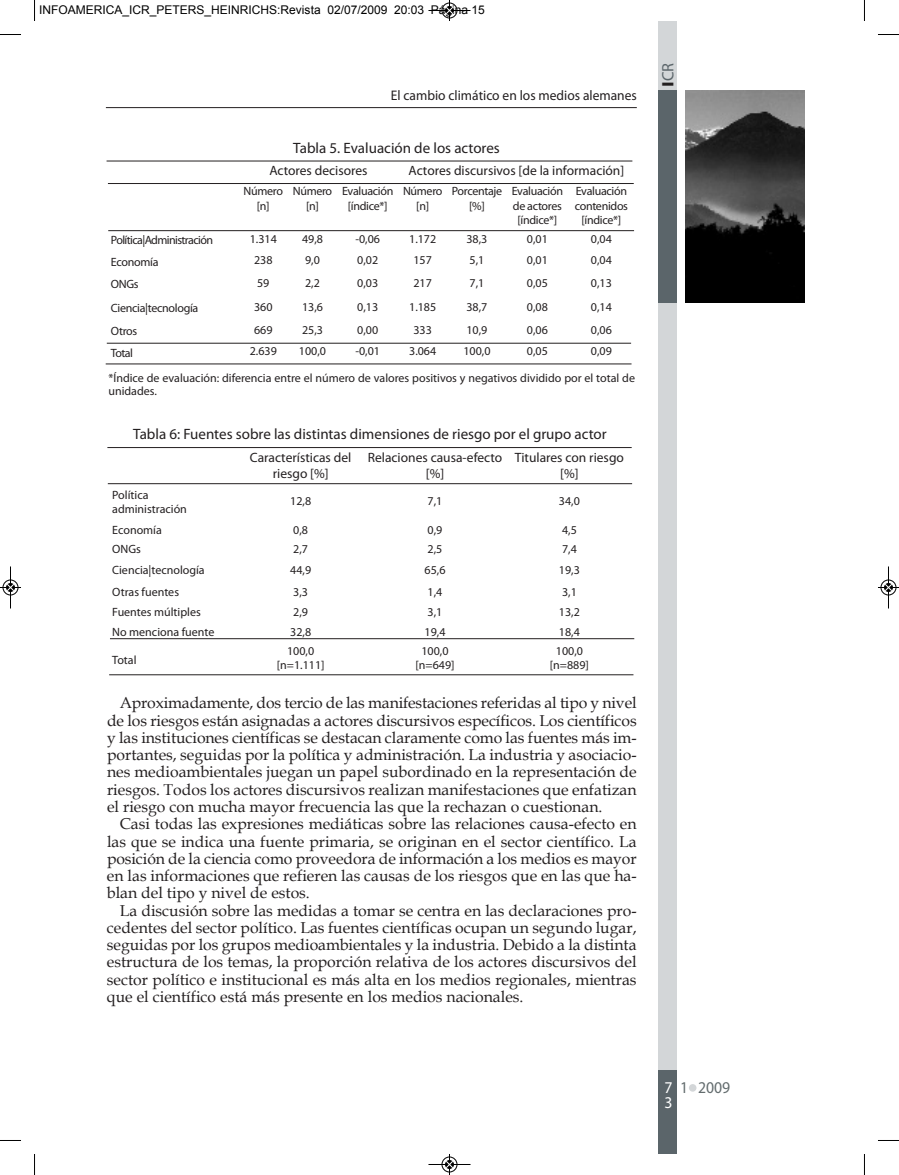
<style>
.page{position:relative;width:899px;height:1175px;background:#fff}
.page>*{position:absolute;margin:0;border:0;box-sizing:border-box;transform-origin:0 0}
.t1{font:16.5px "Myriad Pro";color:#636c6e;scale:.95 1}
.t2{font:16.5px "Myriad Pro";color:#5b656a}
.t3{font:16.5px/15px "Myriad Pro";color:#fff;scale:.95 1}
.t4{font:15.75px/17.2px "Book Antiqua";color:#231f20;text-align:justify}
.t5{font:15px "Myriad Pro";color:#231f20}
.t6{font:13.95px "Myriad Pro";color:#231f20}
.t7{font:13.5px/16.2px "Myriad Pro";color:#231f20;text-align:center}
.t8{font:12px/13.5px "Myriad Pro";color:#231f20;text-align:center}
.t9{font:12px/14.4px "Myriad Pro";letter-spacing:-.025em;color:#231f20;text-align:center}
.t10{font:12px "Arial";color:#000}
.t11{font:12px "Myriad Pro";letter-spacing:-.05em;color:#231f20}
.s1{font-weight:700;color:#231f20}
</style>
<div class="page">
<div style="left:658px;top:34px;width:18px;height:1105px;background:#d3d6d8"></div>
<div style="left:688px;top:1084px;width:8px;height:7px;background:#d3d6d8;border-radius:50%"></div>
<img style="left:685px;top:90px;width:118px;height:212px">
<div style="left:658px;top:35px;width:19px;height:268px;background:#5b656a"></div>
<div style="left:658px;top:21px;width:19px;height:69px;background:#d3d6d8"></div>
<div style="left:658px;top:1070px;width:19px;height:84px;background:#5b656a"></div>
<hr style="left:106px;top:107px;width:530px;height:1px;background:#231f20">
<hr style="left:108px;top:183px;width:525px;height:1px;background:#231f20">
<hr style="left:106px;top:161px;width:526px;height:1px;background:#231f20">
<hr style="left:108px;top:230px;width:525px;height:1px;background:#231f20">
<hr style="left:106px;top:364px;width:525px;height:1px;background:#231f20">
<hr style="left:108px;top:483px;width:524px;height:1px;background:#231f20">
<hr style="left:107px;top:447px;width:524px;height:1px;background:#231f20">
<hr style="left:110px;top:638px;width:524px;height:1px;background:#231f20">
<hr style="left:109px;top:674px;width:524px;height:1px;background:#231f20">
<hr style="left:107px;top:343px;width:524px;height:1px;background:#231f20">
<svg style="left:34px;top:0;width:1px;height:21px"></svg>
<svg style="left:0;top:34px;width:21px;height:1px"></svg>
<svg style="left:878px;top:34px;width:20px;height:1px"></svg>
<svg style="left:34px;top:1154px;width:1px;height:21px"></svg>
<svg style="left:0;top:1140px;width:21px;height:1px"></svg>
<svg style="left:878px;top:1140px;width:20px;height:1px"></svg>
<svg style="left:428px;top:0;width:43px;height:21px"></svg>
<svg style="left:428px;top:1154px;width:43px;height:21px"></svg>
<svg style="left:0;top:566px;width:21px;height:43px"></svg>
<svg style="left:878px;top:566px;width:20px;height:43px"></svg>
<p class="t10" style="left:39px;top:3px;width:447px">INFOAMERICA_ICR_PETERS_HEINRICHS:Revista 02/07/2009 20:03 Página 15</p>
<p class="t6" style="left:391px;top:90px;width:247px">el cambio climático en los medios alemanes</p>
<p class="t5" style="left:293px;top:143px;width:208px">tabla 5. evaluación de los actores</p>
<p class="t7" style="left:269px;top:164px;width:100px">actores decisores</p>
<p class="t7" style="left:408px;top:164px;width:217px">actores discursivos [de la información]</p>
<p class="t8" style="left:243px;top:185px;width:41px;line-height:14.4px">número [n]</p>
<p class="t8" style="left:293px;top:185px;width:41px;line-height:14.4px">número [n]</p>
<p class="t9" style="left:342px;top:185px;width:53px">evaluación [índice*]</p>
<p class="t8" style="left:403px;top:185px;width:41px;line-height:14.4px">número [n]</p>
<p class="t8" style="left:451px;top:185px;width:52px;line-height:14.4px">Porcentaje [%]</p>
<p class="t9" style="left:511px;top:185px;width:53px">evaluación de actores [índice*]</p>
<p class="t9" style="left:574px;top:185px;width:55px">evaluación contenidos [índice*]</p>
<p class="t11" style="left:111px;top:235px;width:103px">Política|administración</p>
<p class="t8" style="left:249px;top:233px;width:29px">1.314</p>
<p class="t8" style="left:302px;top:233px;width:22px">49,8</p>
<p class="t8" style="left:355px;top:233px;width:26px">-0,06</p>
<p class="t8" style="left:409px;top:233px;width:29px">1.172</p>
<p class="t8" style="left:466px;top:233px;width:22px">38,3</p>
<p class="t8" style="left:526px;top:233px;width:22px">0,01</p>
<p class="t8" style="left:590px;top:233px;width:22px">0,04</p>
<p class="t9" style="left:111px;top:255px;width:49px">economía</p>
<p class="t8" style="left:254px;top:254px;width:20px">238</p>
<p class="t8" style="left:305px;top:254px;width:16px">9,0</p>
<p class="t8" style="left:357px;top:254px;width:22px">0,02</p>
<p class="t8" style="left:413px;top:254px;width:20px">157</p>
<p class="t8" style="left:469px;top:254px;width:16px">5,1</p>
<p class="t8" style="left:526px;top:254px;width:22px">0,01</p>
<p class="t8" style="left:590px;top:254px;width:22px">0,04</p>
<p class="t8" style="left:111px;top:278px;width:29px">OnGs</p>
<p class="t8" style="left:257px;top:277px;width:14px">59</p>
<p class="t8" style="left:305px;top:277px;width:16px">2,2</p>
<p class="t8" style="left:357px;top:277px;width:22px">0,03</p>
<p class="t8" style="left:413px;top:277px;width:20px">217</p>
<p class="t8" style="left:469px;top:277px;width:16px">7,1</p>
<p class="t8" style="left:526px;top:277px;width:22px">0,05</p>
<p class="t8" style="left:590px;top:277px;width:22px">0,13</p>
<p class="t9" style="left:111px;top:302px;width:89px">Ciencia|tecnología</p>
<p class="t8" style="left:254px;top:301px;width:20px">360</p>
<p class="t8" style="left:302px;top:301px;width:22px">13,6</p>
<p class="t8" style="left:357px;top:301px;width:22px">0,13</p>
<p class="t8" style="left:409px;top:301px;width:29px">1.185</p>
<p class="t8" style="left:466px;top:301px;width:22px">38,7</p>
<p class="t8" style="left:526px;top:301px;width:22px">0,08</p>
<p class="t8" style="left:590px;top:301px;width:22px">0,14</p>
<p class="t8" style="left:111px;top:325px;width:28px">Otros</p>
<p class="t8" style="left:254px;top:324px;width:20px">669</p>
<p class="t8" style="left:302px;top:324px;width:22px">25,3</p>
<p class="t8" style="left:357px;top:324px;width:22px">0,00</p>
<p class="t8" style="left:413px;top:324px;width:20px">333</p>
<p class="t8" style="left:466px;top:324px;width:22px">10,9</p>
<p class="t8" style="left:526px;top:324px;width:22px">0,06</p>
<p class="t8" style="left:590px;top:324px;width:22px">0,06</p>
<p class="t8" style="left:111px;top:347px;width:23px">total</p>
<p class="t8" style="left:249px;top:345px;width:29px">2.639</p>
<p class="t8" style="left:299px;top:345px;width:29px">100,0</p>
<p class="t8" style="left:355px;top:345px;width:26px">-0,01</p>
<p class="t8" style="left:409px;top:345px;width:29px">3.064</p>
<p class="t8" style="left:463px;top:345px;width:29px">100,0</p>
<p class="t8" style="left:526px;top:345px;width:22px">0,05</p>
<p class="t8" style="left:590px;top:345px;width:22px">0,09</p>
<p class="t8" style="left:108px;top:372px;width:528px;text-align:left">*Índice de evaluación: diferencia entre el número de valores positivos y negativos dividido por el total de unidades.</p>
<p class="t5" style="left:133px;top:428px;width:475px">tabla 6: Fuentes sobre las distintas dimensiones de riesgo por el grupo actor</p>
<p class="t7" style="left:250px;top:450px;width:103px">Características del riesgo [%]</p>
<p class="t7" style="left:367px;top:450px;width:136px">relaciones causa-efecto [%]</p>
<p class="t7" style="left:514px;top:450px;width:110px">titulares con riesgo [%]</p>
<p class="t8" style="left:112px;top:489px;width:76px;text-align:left">Política administración</p>
<p class="t8" style="left:290px;top:495px;width:22px">12,8</p>
<p class="t8" style="left:427px;top:495px;width:16px">7,1</p>
<p class="t8" style="left:558px;top:495px;width:22px">34,0</p>
<p class="t8" style="left:112px;top:524px;width:51px">economía</p>
<p class="t8" style="left:293px;top:524px;width:16px">0,8</p>
<p class="t8" style="left:427px;top:524px;width:16px">0,9</p>
<p class="t8" style="left:561px;top:524px;width:16px">4,5</p>
<p class="t8" style="left:112px;top:543px;width:30px">OnGs</p>
<p class="t8" style="left:293px;top:543px;width:16px">2,7</p>
<p class="t8" style="left:427px;top:543px;width:16px">2,5</p>
<p class="t8" style="left:561px;top:543px;width:16px">7,4</p>
<p class="t8" style="left:112px;top:564px;width:94px">Ciencia|tecnología</p>
<p class="t8" style="left:290px;top:564px;width:22px">44,9</p>
<p class="t8" style="left:424px;top:564px;width:22px">65,6</p>
<p class="t8" style="left:558px;top:564px;width:22px">19,3</p>
<p class="t8" style="left:112px;top:586px;width:68px">Otras fuentes</p>
<p class="t8" style="left:293px;top:586px;width:16px">3,3</p>
<p class="t8" style="left:427px;top:586px;width:16px">1,4</p>
<p class="t8" style="left:561px;top:586px;width:16px">3,1</p>
<p class="t8" style="left:112px;top:606px;width:90px">Fuentes múltiples</p>
<p class="t8" style="left:293px;top:606px;width:16px">2,9</p>
<p class="t8" style="left:427px;top:606px;width:16px">3,1</p>
<p class="t8" style="left:558px;top:606px;width:22px">13,2</p>
<p class="t8" style="left:112px;top:626px;width:104px">no menciona fuente</p>
<p class="t8" style="left:290px;top:626px;width:22px">32,8</p>
<p class="t8" style="left:424px;top:626px;width:22px">19,4</p>
<p class="t8" style="left:558px;top:626px;width:22px">18,4</p>
<p class="t8" style="left:112px;top:654px;width:26px">total</p>
<p class="t8" style="left:277px;top:645px;width:49px">100,0 [n=1.111]</p>
<p class="t8" style="left:415px;top:645px;width:41px">100,0 [n=649]</p>
<p class="t8" style="left:549px;top:645px;width:41px">100,0 [n=889]</p>
<p class="t4" style="left:107px;top:694px;width:531px;text-indent:13px">aproximadamente, dos tercio de las manifestaciones referidas al tipo y nivel de los riesgos están asignadas a actores discursivos específicos. Los científicos y las instituciones científicas se destacan claramente como las fuentes más im&shy;portantes, seguidas por la política y administración. La industria y asociacio&shy;nes medioambientales juegan un papel subordinado en la representación de riesgos. todos los actores discursivos realizan manifestaciones que enfatizan el riesgo con mucha mayor frecuencia las que la rechazan o cuestionan.</p>
<p class="t4" style="left:107px;top:815px;width:531px;text-indent:13px">casi todas las expresiones mediáticas sobre las relaciones causa-efecto en las que se indica una fuente primaria, se originan en el sector científico. La posición de la ciencia como proveedora de información a los medios es mayor en las informaciones que refieren las causas de los riesgos que en las que ha&shy;blan del tipo y nivel de estos.</p>
<p class="t4" style="left:107px;top:901px;width:531px;text-indent:13px">La discusión sobre las medidas a tomar se centra en las declaraciones pro&shy;cedentes del sector político. Las fuentes científicas ocupan un segundo lugar, seguidas por los grupos medioambientales y la industria. debido a la distinta estructura de los temas, la proporción relativa de los actores discursivos del sector político e institucional es más alta en los medios regionales, mientras que el científico está más presente en los medios nacionales.</p>
<p class="t2" style="left:661px;top:87px;width:26px;rotate:-90deg"><span class="s1">I</span>Cr</p>
<p class="t3" style="left:664px;top:1081px;width:10px">7<br>3</p>
<p class="t1" style="left:679px;top:1081px;width:54px">1 2009</p>
</div>
